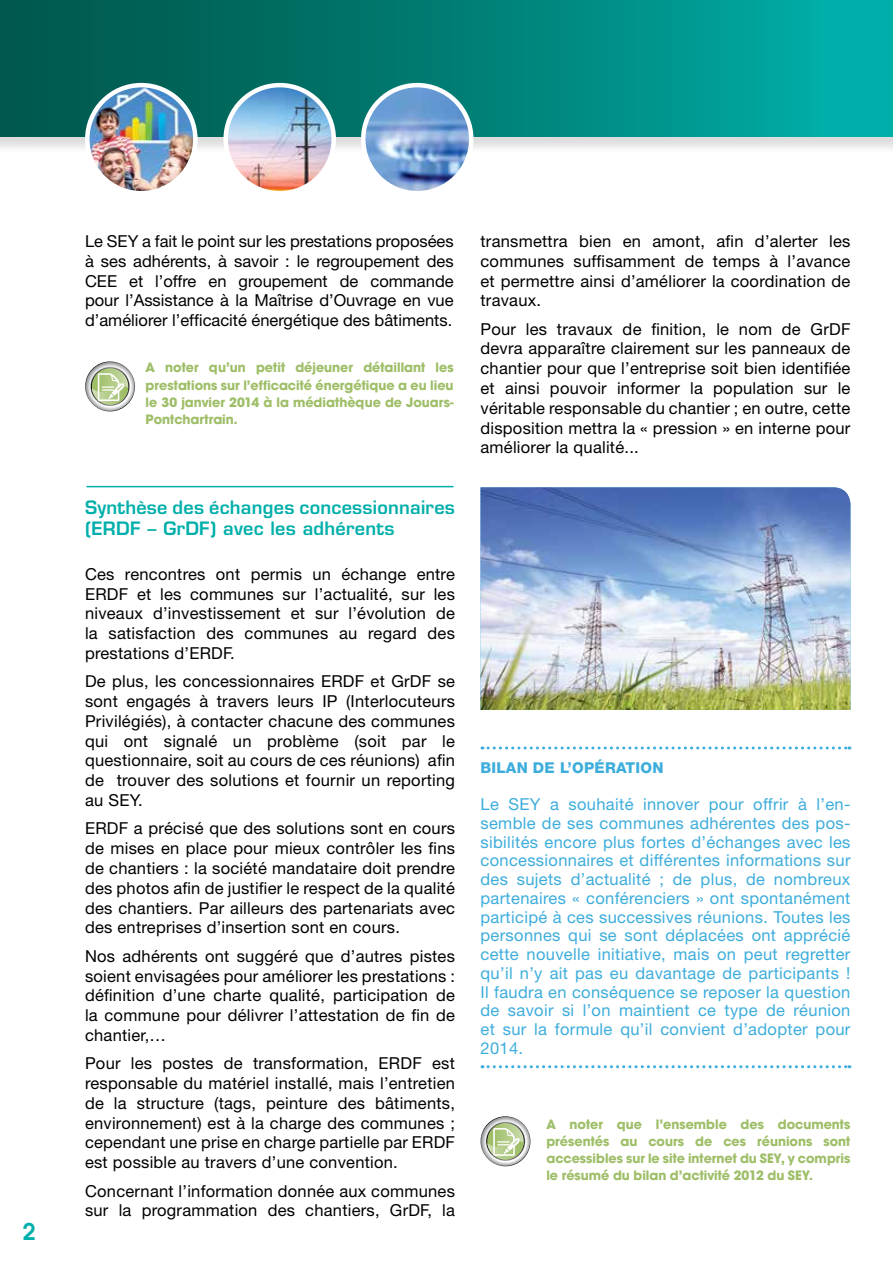
<style>
.page{position:relative;width:893px;height:1263px;background:#fff}
.page>*{position:absolute;margin:0;border:0;box-sizing:border-box;transform-origin:0 0}
.t1{font:600 25.5px "Avant Garde Gothic Itc T";color:#00afa9}
.t2{font:600 18px/21.6px "Eurostile";letter-spacing:.015em;color:#00afaa}
.t3{font:16.5px/19.8px "Helvetica Neue";letter-spacing:.015em;color:#000;text-align:justify}
.t4{font:16.5px/18.8px "Helvetica Neue";letter-spacing:.02em;color:#3daddc;text-align:justify}
.t5{font:800 15px "Helvetica Neue";letter-spacing:.015em;color:#3daddc}
.t6{font:700 14.25px/17.1px "Avant Garde Gothic Itc T";color:#9ebe67;text-align:justify}
</style>
<div class="page">
<div style="left:0;top:0;width:893px;height:136px;background:linear-gradient(to right,#045347,#00afa9)"></div>
<img style="left:87px;top:85px;width:108px;height:108px;border-radius:54px">
<div style="left:85px;top:83px;width:113px;height:112px;border:4px solid #fff;border-radius:50%"></div>
<img style="left:226px;top:85px;width:108px;height:108px;border-radius:54px">
<div style="left:223px;top:83px;width:113px;height:112px;border:4px solid #fff;border-radius:50%"></div>
<img style="left:363px;top:85px;width:108px;height:108px;border-radius:54px">
<div style="left:361px;top:83px;width:112px;height:112px;border:4px solid #fff;border-radius:50%"></div>
<hr style="left:87px;top:486px;width:366px;height:1px;background:#00afaa">
<svg style="left:482px;top:746px;width:368px;height:3px"></svg>
<svg style="left:482px;top:1065px;width:368px;height:3px"></svg>
<img style="left:480px;top:487px;width:370px;height:223px">
<svg style="left:480px;top:1116px;width:50px;height:50px"></svg>
<svg style="left:481px;top:1117px;width:49px;height:49px"></svg>
<svg style="left:486px;top:1121px;width:39px;height:40px"></svg>
<svg style="left:486px;top:1122px;width:39px;height:38px"></svg>
<svg style="left:85px;top:361px;width:50px;height:50px"></svg>
<svg style="left:86px;top:362px;width:48px;height:49px"></svg>
<svg style="left:90px;top:367px;width:40px;height:39px"></svg>
<svg style="left:91px;top:367px;width:38px;height:39px"></svg>
<h1 class="t1" style="left:23px;top:1216px;width:14px">2</h1>
<p class="t3" style="left:85px;top:231px;width:370px">Le SEY a fait le point sur les prestations proposées à ses adhérents, à savoir : le regroupement des CEE et l’offre en groupement de commande pour l’Assistance à la Maîtrise d’Ouvrage en vue d’améliorer l’efficacité énergétique des bâtiments.</p>
<p class="t6" style="left:146px;top:359px;width:310px">A noter qu’un petit déjeuner détaillant les prestations sur l’efficacité énergétique a eu lieu le 30 janvier 2014 à la médiathèque de Jouars-Pontchartrain.</p>
<p class="t2" style="left:85px;top:496px;width:371px">Synthèse des échanges concessionnaires (ERDF – GrDF) avec les adhérents</p>
<p class="t3" style="left:85px;top:564px;width:371px">Ces rencontres ont permis un échange entre ERDF et les communes sur l’actualité, sur les niveaux d’investissement et sur l’évolution de la satisfaction des communes au regard des prestations d’ERDF.</p>
<p class="t3" style="left:85px;top:671px;width:371px">De plus, les concessionnaires ERDF et GrDF se sont engagés à travers leurs IP (Interlocuteurs Privilégiés), à contacter chacune des communes qui ont signalé un problème (soit par le questionnaire, soit au cours de ces réunions) afin de trouver des solutions et fournir un reporting au SEY.</p>
<p class="t3" style="left:85px;top:818px;width:371px">ERDF a précisé que des solutions sont en cours de mises en place pour mieux contrôler les fins de chantiers : la société mandataire doit prendre des photos afin de justifier le respect de la qualité des chantiers. Par ailleurs des partenariats avec des entreprises d’insertion sont en cours.</p>
<p class="t3" style="left:85px;top:946px;width:371px">Nos adhérents ont suggéré que d’autres pistes soient envisagées pour améliorer les prestations : définition d’une charte qualité, participation de la commune pour délivrer l’attestation de fin de chantier,…</p>
<p class="t3" style="left:85px;top:1053px;width:371px">Pour les postes de transformation, ERDF est responsable du matériel installé, mais l’entretien de la structure (tags, peinture des bâtiments, environnement) est à la charge des communes ; cependant une prise en charge partielle par ERDF est possible au travers d’une convention.</p>
<p class="t3" style="left:85px;top:1180px;width:371px">Concernant l’information donnée aux communes sur la programmation des chantiers, GrDF, la</p>
<p class="t3" style="left:480px;top:231px;width:371px">transmettra bien en amont, afin d’alerter les communes suffisamment de temps à l’avance et permettre ainsi d’améliorer la coordination de travaux.</p>
<p class="t3" style="left:480px;top:319px;width:371px">Pour les travaux de finition, le nom de GrDF devra apparaître clairement sur les panneaux de chantier pour que l’entreprise soit bien identifiée et ainsi pouvoir informer la population sur le véritable responsable du chantier ; en outre, cette disposition mettra la « pression » en interne pour améliorer la qualité...</p>
<p class="t5" style="left:480px;top:758px;width:184px">BILAN DE L’OPÉRATION</p>
<p class="t4" style="left:480px;top:794px;width:371px">Le SEY a souhaité innover pour offrir à l’en&shy;semble de ses communes adhérentes des pos&shy;sibilités encore plus fortes d’échanges avec les concessionnaires et différentes informations sur des sujets d’actualité ; de plus, de nombreux partenaires « conférenciers » ont spontanément participé à ces successives réunions. Toutes les personnes qui se sont déplacées ont apprécié cette nouvelle initiative, mais on peut regretter qu’il n’y ait pas eu davantage de participants !<br>Il faudra en conséquence se reposer la question de savoir si l’on maintient ce type de réunion et sur la formule qu’il convient d’adopter pour 2014.</p>
<p class="t6" style="left:546px;top:1115px;width:306px">A noter que l’ensemble des documents présentés au cours de ces réunions sont accessibles sur le site internet du SEY, y compris le résumé du bilan d’activité 2012 du SEY.</p>
</div>
